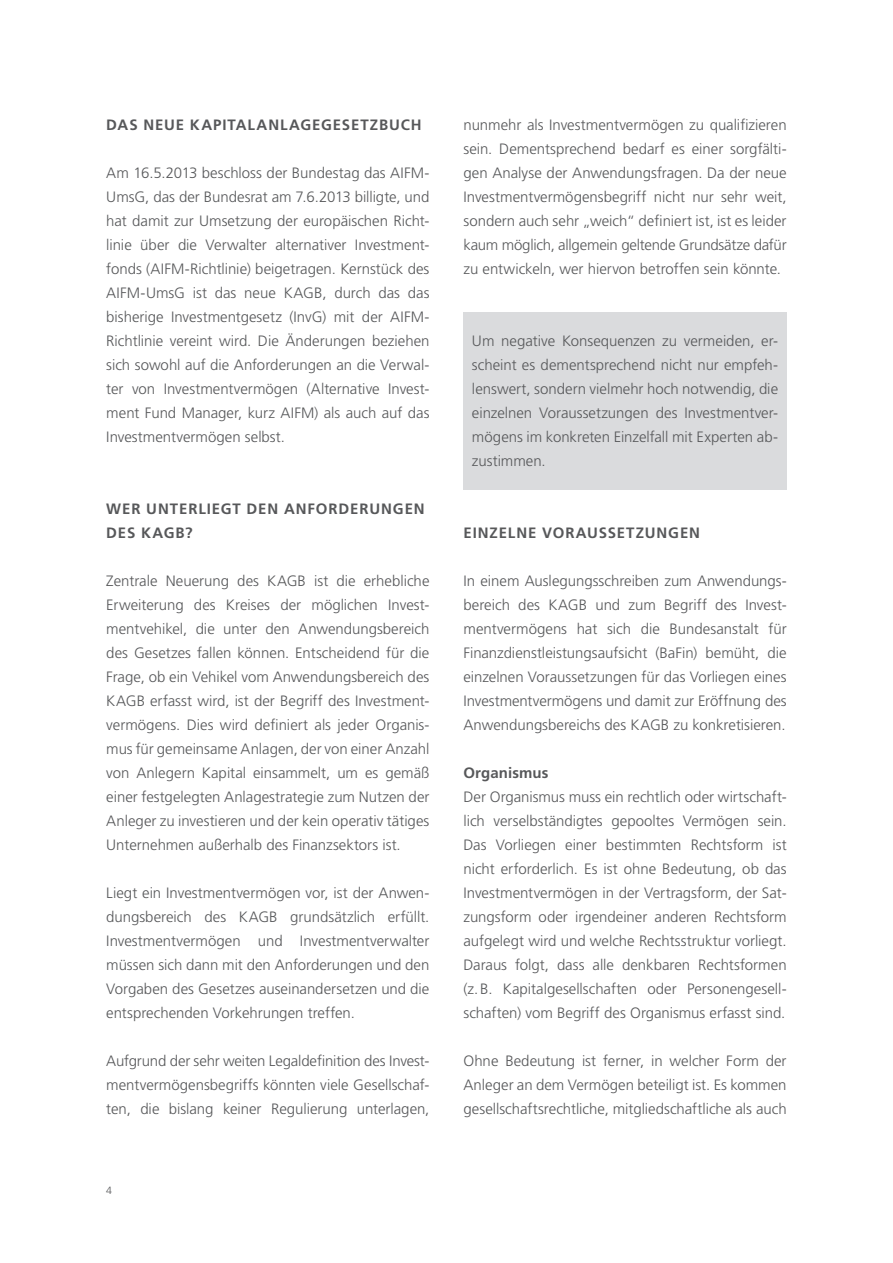
<style>
.page{position:relative;width:893px;height:1263px;background:#fff}
.page>*{position:absolute;margin:0;border:0;box-sizing:border-box;transform-origin:0 0}
.t1{font:300 15px/24px "Frutiger LT Std";color:#57585a;text-align:justify}
.t2{font:700 15px "Frutiger LT Std";letter-spacing:.02em;color:#57585a}
.t3{font:300 10.5px "Frutiger LT Std";color:#57585a}
</style>
<div class="page">
<div style="left:463px;top:313px;width:324px;height:177px;background:#dadbdd"></div>
<p class="t2" style="left:106px;top:116px;width:48px">DAS NEUE</p>
<p class="t2" style="left:190px;top:116px;width:23px">KAPITALANLAGEGESETZBUCH</p>
<p class="t1" style="left:106px;top:161px;width:325px">Am 16.5.2013 beschloss der Bundestag das AIFM-UmsG, das der Bundesrat am 7.6.2013 billigte, und hat damit zur Umsetzung der europäischen Richt&shy;linie über die Verwalter alternativer Investment&shy;fonds (AIFM-Richtlinie) beigetragen. Kernstück des AIFM-UmsG ist das neue KAGB, durch das das bisherige Investmentgesetz (InvG) mit der AIFM-Richtlinie vereint wird. Die Änderungen beziehen sich sowohl auf die Anforderungen an die Verwal&shy;ter von Investmentvermögen (Alternative Invest&shy;ment Fund Manager, kurz AIFM) als auch auf das Investmentvermögen selbst.</p>
<p class="t2" style="left:106px;top:500px;width:51px">WER UNTERLIEGT</p>
<p class="t2" style="left:247px;top:500px;width:11px">DEN</p>
<p class="t2" style="left:284px;top:500px;width:24px">ANFORDERUNGEN</p>
<p class="t2" style="left:106px;top:524px;width:11px">DES</p>
<p class="t2" style="left:141px;top:524px;width:53px">KAGB?</p>
<p class="t1" style="left:106px;top:569px;width:325px">Zentrale Neuerung des KAGB ist die erhebliche Erweiterung des Kreises der möglichen Invest&shy;mentvehikel, die unter den Anwendungsbereich des Gesetzes fallen können. Entscheidend für die Frage, ob ein Vehikel vom Anwendungsbereich des KAGB erfasst wird, ist der Begriff des Investment&shy;vermögens. Dies wird definiert als jeder Organis&shy;mus für gemeinsame Anlagen, der von einer Anzahl von Anlegern Kapital einsammelt, um es gemäß einer festgelegten Anlagestrategie zum Nutzen der Anleger zu investieren und der kein operativ tätiges Unternehmen außerhalb des Finanzsektors ist.</p>
<p class="t1" style="left:106px;top:881px;width:325px">Liegt ein Investmentvermögen vor, ist der Anwen&shy;dungsbereich des KAGB grundsätzlich erfüllt.<br>Investmentvermögen und Investmentverwalter müssen sich dann mit den Anforderungen und den Vorgaben des Gesetzes auseinandersetzen und die entsprechenden Vorkehrungen treffen.</p>
<p class="t1" style="left:106px;top:1049px;width:325px">Aufgrund der sehr weiten Legaldefinition des Invest&shy;mentvermögensbegriffs könnten viele Gesellschaf&shy;ten, die bislang keiner Regulierung unterlagen,</p>
<p class="t3" style="left:106px;top:1185px;width:7px">4</p>
<p class="t1" style="left:463px;top:113px;width:325px">nunmehr als Investmentvermögen zu qualifizieren sein. Dementsprechend bedarf es einer sorgfälti&shy;gen Analyse der Anwendungsfragen. Da der neue Investmentvermögensbegriff nicht nur sehr weit, sondern auch sehr „weich“ definiert ist, ist es leider kaum möglich, allgemein geltende Grundsätze dafür zu entwickeln, wer hiervon betroffen sein könnte.</p>
<p class="t1" style="left:472px;top:329px;width:308px">Um negative Konsequenzen zu vermeiden, er&shy;scheint es dementsprechend nicht nur empfeh&shy;lenswert, sondern vielmehr hoch notwendig, die einzelnen Voraussetzungen des Investmentver&shy;mögens im konkreten Einzelfall mit Experten ab&shy;zustimmen.</p>
<p class="t2" style="left:463px;top:524px;width:20px">EINZELNE</p>
<p class="t2" style="left:542px;top:524px;width:22px">VORAUSSETZUNGEN</p>
<p class="t1" style="left:463px;top:569px;width:325px">In einem Auslegungsschreiben zum Anwendungs&shy;bereich des KAGB und zum Begriff des Invest&shy;mentvermögens hat sich die Bundesanstalt für Finanzdienstleistungsaufsicht (BaFin) bemüht, die einzelnen Voraussetzungen für das Vorliegen eines Investmentvermögens und damit zur Eröffnung des Anwendungsbereichs des KAGB zu konkretisieren.</p>
<p class="t2" style="left:463px;top:764px;width:87px">ORGANISMUS</p>
<p class="t1" style="left:463px;top:785px;width:325px">Der Organismus muss ein rechtlich oder wirtschaft&shy;lich verselbständigtes gepooltes Vermögen sein.<br>Das Vorliegen einer bestimmten Rechtsform ist nicht erforderlich. Es ist ohne Bedeutung, ob das Investmentvermögen in der Vertragsform, der Sat&shy;zungsform oder irgendeiner anderen Rechtsform aufgelegt wird und welche Rechtsstruktur vorliegt.<br>Daraus folgt, dass alle denkbaren Rechtsformen (z.B. Kapitalgesellschaften oder Personengesell&shy;schaften) vom Begriff des Organismus erfasst sind.</p>
<p class="t1" style="left:463px;top:1049px;width:325px">Ohne Bedeutung ist ferner, in welcher Form der Anleger an dem Vermögen beteiligt ist. Es kommen gesellschaftsrechtliche, mitgliedschaftliche als auch</p>
</div>
